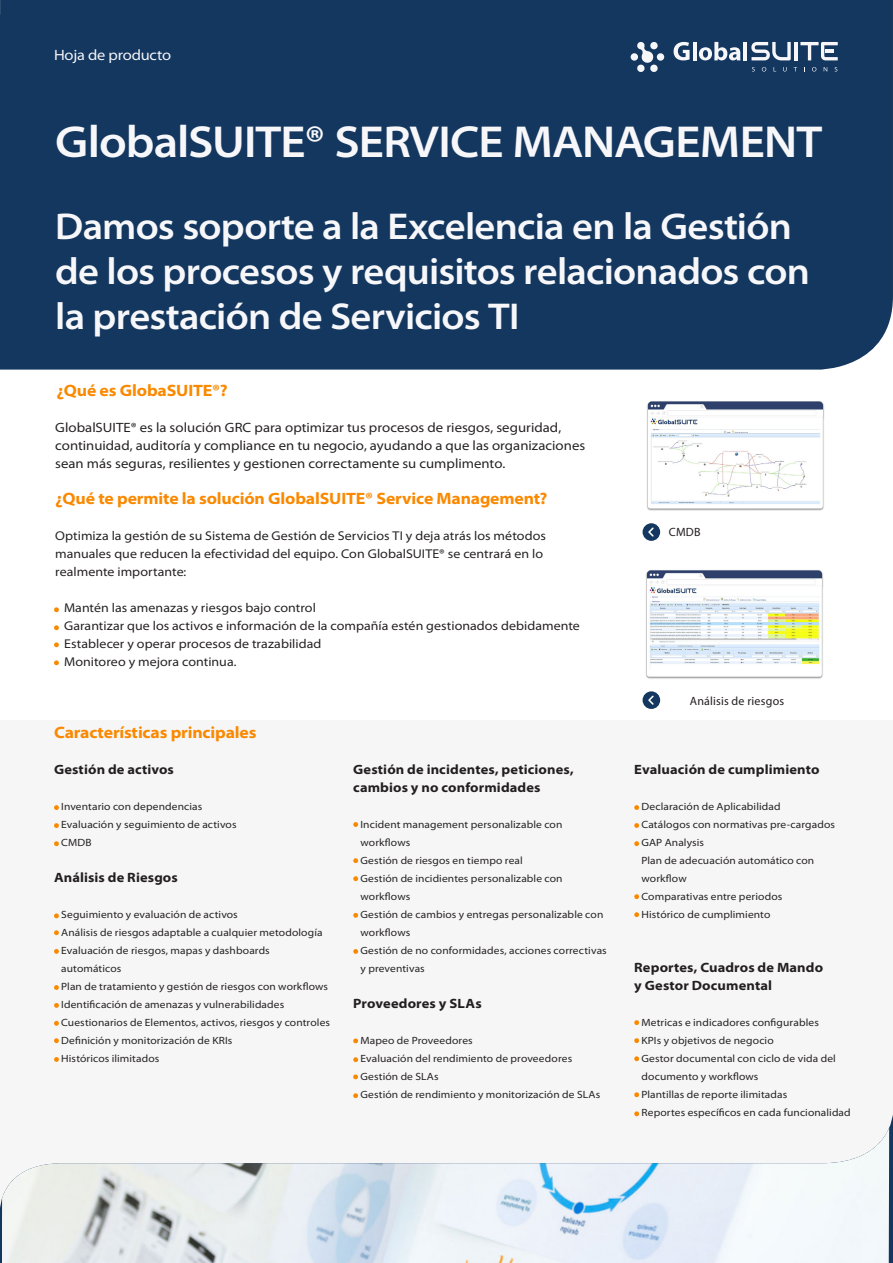
<style>
.page{position:relative;width:893px;height:1263px;background:#fff}
.page>*{position:absolute;margin:0;border:0;box-sizing:border-box;transform-origin:0 0}
.t1{font:600 semi-expanded 45px "Myriad Pro";letter-spacing:-.02em;color:#f7f7fa}
.t2{font:600 semi-expanded 37.5px "Myriad Pro";letter-spacing:-.02em;color:#f7f7fa}
.t3{font:700 semi-expanded 16.5px "Myriad Pro";letter-spacing:-.01em;color:#fa8900}
.t4{font:semi-expanded 15px "Myriad Pro";letter-spacing:-.01em;color:#f7f7fa}
.t5{font:semi-expanded 13.5px/18px "Myriad Pro";color:#231f20}
.t6{font:700 semi-expanded 13.5px/18px "Myriad Pro";letter-spacing:.01em;color:#231f20}
.t7{font:semi-expanded 12.75px/18px "Myriad Pro";letter-spacing:.005em;color:#231f20}
.t8{font:12px "Myriad Pro";letter-spacing:.015em;color:#231f20}
.t9{font:semi-expanded 10.5px "Myriad Pro";letter-spacing:.01em;color:#231f20}
</style>
<div class="page">
<div style="left:0;top:720px;width:893px;height:499px;background:#f6f6f6"></div>
<div style="left:0;top:0;width:893px;height:370px;background:#13375f"></div>
<div style="left:657px;top:53px;width:7px;height:8px;background:#f7f7fa;border-radius:50%"></div>
<div style="left:631px;top:53px;width:7px;height:8px;background:#f7f7fa;border-radius:50%"></div>
<svg style="left:637px;top:41px;width:21px;height:32px"></svg>
<svg style="left:752px;top:67px;width:3px;height:5px"></svg>
<svg style="left:762px;top:67px;width:4px;height:5px"></svg>
<svg style="left:773px;top:67px;width:3px;height:4px"></svg>
<svg style="left:783px;top:67px;width:4px;height:5px"></svg>
<svg style="left:794px;top:67px;width:3px;height:4px"></svg>
<svg style="left:812px;top:67px;width:4px;height:5px"></svg>
<svg style="left:824px;top:67px;width:3px;height:4px"></svg>
<svg style="left:834px;top:67px;width:3px;height:5px"></svg>
<svg style="left:751px;top:42px;width:40px;height:18px"></svg>
<hr style="left:795px;top:42px;width:3px;height:18px;background:#f7f7fa">
<svg style="left:800px;top:42px;width:38px;height:18px"></svg>
<svg style="left:673px;top:42px;width:17px;height:18px"></svg>
<hr style="left:693px;top:42px;width:3px;height:18px;background:#f7f7fa">
<svg style="left:699px;top:42px;width:41px;height:18px"></svg>
<hr style="left:743px;top:42px;width:4px;height:18px;background:#f7f7fa">
<svg style="left:54px;top:805px;width:5px;height:5px"></svg>
<svg style="left:54px;top:823px;width:5px;height:5px"></svg>
<svg style="left:54px;top:841px;width:5px;height:5px"></svg>
<svg style="left:54px;top:607px;width:5px;height:5px"></svg>
<svg style="left:54px;top:625px;width:5px;height:5px"></svg>
<svg style="left:54px;top:642px;width:5px;height:5px"></svg>
<svg style="left:54px;top:660px;width:5px;height:5px"></svg>
<svg style="left:0;top:1113px;width:893px;height:150px"></svg>
<img style="left:2px;top:1128px;width:887px;height:135px">
<img style="left:642px;top:401px;width:182px;height:131px">
<div style="left:643px;top:523px;width:17px;height:18px;background:#13375f;border-radius:50%"></div>
<svg style="left:648px;top:527px;width:6px;height:10px"></svg>
<img style="left:642px;top:570px;width:181px;height:130px">
<div style="left:643px;top:691px;width:17px;height:18px;background:#13375f;border-radius:50%"></div>
<svg style="left:648px;top:695px;width:6px;height:10px"></svg>
<svg style="left:54px;top:913px;width:5px;height:5px"></svg>
<svg style="left:54px;top:930px;width:5px;height:5px"></svg>
<svg style="left:54px;top:949px;width:5px;height:5px"></svg>
<svg style="left:54px;top:985px;width:5px;height:5px"></svg>
<svg style="left:54px;top:1021px;width:5px;height:5px"></svg>
<svg style="left:353px;top:822px;width:5px;height:5px"></svg>
<svg style="left:353px;top:858px;width:5px;height:5px"></svg>
<svg style="left:353px;top:876px;width:5px;height:5px"></svg>
<svg style="left:353px;top:913px;width:5px;height:5px"></svg>
<svg style="left:353px;top:949px;width:5px;height:5px"></svg>
<svg style="left:634px;top:805px;width:5px;height:5px"></svg>
<svg style="left:634px;top:823px;width:5px;height:5px"></svg>
<svg style="left:634px;top:841px;width:5px;height:5px"></svg>
<svg style="left:634px;top:894px;width:5px;height:5px"></svg>
<svg style="left:634px;top:912px;width:5px;height:5px"></svg>
<svg style="left:54px;top:1003px;width:5px;height:5px"></svg>
<svg style="left:54px;top:1038px;width:5px;height:5px"></svg>
<svg style="left:54px;top:1057px;width:5px;height:5px"></svg>
<svg style="left:353px;top:1038px;width:5px;height:5px"></svg>
<svg style="left:353px;top:1057px;width:5px;height:5px"></svg>
<svg style="left:353px;top:1074px;width:5px;height:5px"></svg>
<svg style="left:353px;top:1093px;width:5px;height:5px"></svg>
<svg style="left:634px;top:1020px;width:5px;height:5px"></svg>
<svg style="left:634px;top:1038px;width:5px;height:5px"></svg>
<svg style="left:634px;top:1056px;width:5px;height:5px"></svg>
<svg style="left:634px;top:1092px;width:5px;height:5px"></svg>
<svg style="left:634px;top:1111px;width:5px;height:5px"></svg>
<p class="t4" style="left:54px;top:47px;width:119px">Hoja de producto</p>
<p class="t1" style="left:55px;top:117px;width:769px">GlobalSUITE® SERVICE MANAGEMENT</p>
<p class="t2" style="left:55px;top:206px;width:738px">Damos soporte a la Excelencia en la Gestión</p>
<p class="t2" style="left:55px;top:251px;width:756px">de los procesos y requisitos relacionados con</p>
<p class="t2" style="left:55px;top:296px;width:466px">la prestación de Servicios TI</p>
<p class="t3" style="left:57px;top:381px;width:173px">¿Qué es GlobaSUITE®?</p>
<p class="t5" style="left:55px;top:419px;width:531px">GlobalSUITE® es la solución GRC para optimizar tus procesos de riesgos, seguridad, continuidad, auditoría y compliance en tu negocio, ayudando a que las organizaciones sean más seguras, resilientes y gestionen correctamente su cumplimento.</p>
<p class="t3" style="left:55px;top:489px;width:494px">¿Qué te permite la solución GlobalSUITE® Service Management?</p>
<p class="t7" style="left:55px;top:527px;width:492px">Optimiza la gestión de su Sistema de Gestión de Servicios TI y deja atrás los métodos manuales que reducen la efectividad del equipo. Con GlobalSUITE® se centrará en lo realmente importante:</p>
<p class="t7" style="left:64px;top:599px;width:253px">Mantén las amenazas y riesgos bajo control</p>
<p class="t7" style="left:64px;top:617px;width:517px">Garantizar que los activos e información de la compañía estén gestionados debidamente</p>
<p class="t7" style="left:64px;top:635px;width:259px">Establecer y operar procesos de trazabilidad</p>
<p class="t7" style="left:64px;top:653px;width:174px">Monitoreo y mejora continua.</p>
<p class="t3" style="left:54px;top:723px;width:204px">Características principales</p>
<p class="t6" style="left:54px;top:761px;width:122px">Gestión de activos</p>
<p class="t9" style="left:61px;top:801px;width:143px">Inventario con dependencias</p>
<p class="t9" style="left:61px;top:819px;width:177px">Evaluación y seguimiento de activos</p>
<p class="t9" style="left:61px;top:837px;width:32px">CMDB</p>
<p class="t6" style="left:54px;top:869px;width:125px">Análisis de Riesgos</p>
<p class="t9" style="left:61px;top:909px;width:178px">Seguimiento y evaluación de activos</p>
<p class="t9" style="left:61px;top:927px;width:263px">Análisis de riesgos adaptable a cualquier metodología</p>
<p class="t9" style="left:61px;top:945px;width:210px">Evaluación de riesgos, mapas y dashboards</p>
<p class="t9" style="left:61px;top:963px;width:62px">automáticos</p>
<p class="t9" style="left:61px;top:981px;width:268px">Plan de tratamiento y gestión de riesgos con workflows</p>
<p class="t9" style="left:61px;top:999px;width:224px">Identificación de amenazas y vulnerabilidades</p>
<p class="t9" style="left:61px;top:1017px;width:270px">Cuestionarios de Elementos, activos, riesgos y controles</p>
<p class="t9" style="left:61px;top:1035px;width:173px">Definición y monitorización de KRIs</p>
<p class="t9" style="left:61px;top:1053px;width:100px">Históricos ilimitados</p>
<p class="t6" style="left:353px;top:761px;width:222px">Gestión de incidentes, peticiones, cambios y no conformidades</p>
<p class="t9" style="left:360px;top:819px;width:203px">Incident management personalizable con</p>
<p class="t9" style="left:360px;top:837px;width:51px">workflows</p>
<p class="t9" style="left:360px;top:855px;width:164px">Gestión de riesgos en tiempo real</p>
<p class="t9" style="left:360px;top:873px;width:204px">Gestión de incidientes personalizable con</p>
<p class="t9" style="left:360px;top:891px;width:51px">workflows</p>
<p class="t9" style="left:360px;top:909px;width:244px">Gestión de cambios y entregas personalizable con</p>
<p class="t9" style="left:360px;top:927px;width:51px">workflows</p>
<p class="t9" style="left:360px;top:945px;width:248px">Gestión de no conformidades, acciones correctivas</p>
<p class="t9" style="left:360px;top:963px;width:66px">y preventivas</p>
<p class="t6" style="left:353px;top:995px;width:130px">Proveedores y SLAs</p>
<p class="t9" style="left:360px;top:1035px;width:114px">Mapeo de Proveedores</p>
<p class="t9" style="left:360px;top:1053px;width:213px">Evaluación del rendimiento de proveedores</p>
<p class="t9" style="left:360px;top:1071px;width:80px">Gestión de SLAs</p>
<p class="t9" style="left:360px;top:1089px;width:241px">Gestión de rendimiento y monitorización de SLAs</p>
<p class="t8" style="left:669px;top:525px;width:33px">CMDB</p>
<p class="t8" style="left:690px;top:693px;width:96px">Análisis de riesgos</p>
<p class="t6" style="left:634px;top:761px;width:187px">Evaluación de cumplimiento</p>
<p class="t9" style="left:641px;top:801px;width:140px">Declaración de Aplicabilidad</p>
<p class="t9" style="left:641px;top:819px;width:195px">Catálogos con normativas pre-cargados</p>
<p class="t9" style="left:641px;top:837px;width:64px">GAP Analysis</p>
<p class="t9" style="left:641px;top:855px;width:174px">Plan de adecuación automático con</p>
<p class="t9" style="left:641px;top:873px;width:47px">workflow</p>
<p class="t9" style="left:641px;top:891px;width:142px">Comparativas entre periodos</p>
<p class="t9" style="left:641px;top:909px;width:130px">Histórico de cumplimiento</p>
<p class="t6" style="left:634px;top:959px;width:190px">Reportes, Cuadros de Mando</p>
<p class="t6" style="left:634px;top:977px;width:139px">y Gestor Documental</p>
<p class="t9" style="left:641px;top:1017px;width:179px">Metricas e indicadores configurables</p>
<p class="t9" style="left:641px;top:1035px;width:134px">KPIs y objetivos de negocio</p>
<p class="t9" style="left:641px;top:1053px;width:196px">Gestor documental con ciclo de vida del</p>
<p class="t9" style="left:641px;top:1071px;width:118px">documento y workflows</p>
<p class="t9" style="left:641px;top:1089px;width:147px">Plantillas de reporte ilimitadas</p>
<p class="t9" style="left:641px;top:1107px;width:211px">Reportes específicos en cada funcionalidad</p>
</div>
